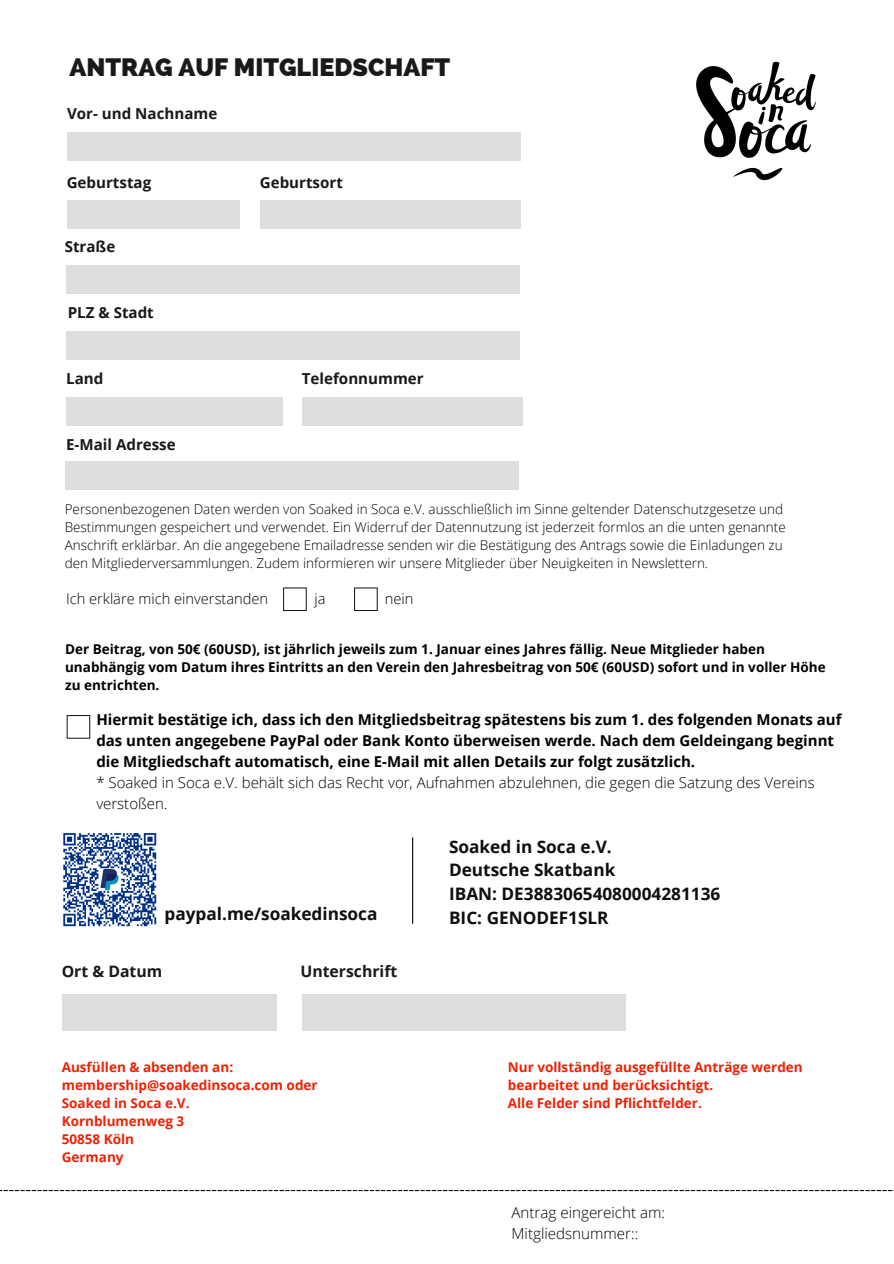
<style>
.page{position:relative;width:894px;height:1264px;background:#fff}
.page>*{position:absolute;margin:0;border:0;box-sizing:border-box;transform-origin:0 0}
.t1{font:800 25.2px "Raleway";color:#191919}
.t2{font:700 17.25px "Open Sans";color:#0f0e0c}
.t3{font:700 15.75px "Open Sans";color:#191919}
.t4{font:700 15.15px "Open Sans";color:#191919}
.t5{font:300 15.15px "Open Sans";color:#000}
.t6{font:700 15px/21px "Open Sans";color:#000}
.t7{font:300 15px/21px "Open Sans";color:#000}
.t8{font:300 14.7px "Open Sans";color:#000}
.t9{font:300 13.5px/18px "Open Sans";color:#000}
.t10{font:700 13.5px/18px "Open Sans";color:#000}
.t11{font:700 13.5px/18px "Open Sans";color:#ef2104}
</style>
<div class="page">
<img style="left:696px;top:61px;width:120px;height:120px">
<div style="left:67px;top:132px;width:453px;height:28px;background:#ddd"></div>
<div style="left:67px;top:200px;width:172px;height:28px;background:#ddd"></div>
<div style="left:260px;top:200px;width:260px;height:28px;background:#ddd"></div>
<div style="left:66px;top:265px;width:453px;height:28px;background:#ddd"></div>
<div style="left:66px;top:331px;width:453px;height:29px;background:#ddd"></div>
<div style="left:67px;top:397px;width:216px;height:28px;background:#ddd"></div>
<div style="left:302px;top:397px;width:221px;height:29px;background:#ddd"></div>
<div style="left:65px;top:461px;width:453px;height:28px;background:#ddd"></div>
<svg style="left:283px;top:587px;width:23px;height:24px"></svg>
<svg style="left:354px;top:587px;width:23px;height:24px"></svg>
<div style="left:62px;top:994px;width:214px;height:36px;background:#ddd"></div>
<div style="left:302px;top:994px;width:323px;height:36px;background:#ddd"></div>
<svg style="left:0;top:1190px;width:893px;height:1px"></svg>
<svg style="left:67px;top:715px;width:23px;height:23px"></svg>
<img style="left:63px;top:833px;width:94px;height:94px">
<hr style="left:412px;top:837px;width:1px;height:86px;background:#000">
<p class="t1" style="left:69px;top:53px;width:382px">ANTRAG AUF MITGLIEDSCHAFT</p>
<p class="t4" style="left:67px;top:103px;width:152px">Vor- und Nachname</p>
<p class="t4" style="left:67px;top:172px;width:86px">Geburtstag</p>
<p class="t4" style="left:260px;top:172px;width:85px">Geburtsort</p>
<p class="t4" style="left:65px;top:236px;width:52px">Straße</p>
<p class="t4" style="left:68px;top:301px;width:88px">PLZ &amp; Stadt</p>
<p class="t4" style="left:66px;top:368px;width:39px">Land</p>
<p class="t4" style="left:302px;top:368px;width:123px">Telefonnummer</p>
<p class="t4" style="left:66px;top:434px;width:111px">E-Mail Adresse</p>
<p class="t9" style="left:65px;top:500px;width:722px">Personenbezogenen Daten werden von Soaked in Soca e.V. ausschließlich im Sinne geltender Datenschutzgesetze und Bestimmungen gespeichert und verwendet. Ein Widerruf der Datennutzung ist jederzeit formlos an die unten genannte Anschrift erklärbar. An die angegebene Emailadresse senden wir die Bestätigung des Antrags sowie die Einladungen zu den Mitgliederversammlungen. Zudem informieren wir unsere Mitglieder über Neuigkeiten in Newslettern.</p>
<p class="t8" style="left:66px;top:588px;width:203px">Ich erkläre mich einverstanden</p>
<p class="t8" style="left:314px;top:588px;width:13px">ja</p>
<p class="t8" style="left:385px;top:588px;width:30px">nein</p>
<p class="t10" style="left:65px;top:640px;width:762px">Der Beitrag, von 50€ (60USD), ist jährlich jeweils zum 1. Januar eines Jahres fällig. Neue Mitglieder haben unabhängig vom Datum ihres Eintritts an den Verein den Jahresbeitrag von 50€ (60USD) sofort und in voller Höhe zu entrichten.</p>
<p class="t6" style="left:96px;top:708px;width:746px">Hiermit bestätige ich, dass ich den Mitgliedsbeitrag spätestens bis zum 1. des folgenden Monats auf das unten angegebene PayPal oder Bank Konto überweisen werde. Nach dem Geldeingang beginnt die Mitgliedschaft automatisch, eine E-Mail mit allen Details zur folgt zusätzlich.</p>
<p class="t7" style="left:96px;top:772px;width:719px">* Soaked in Soca e.V. behält sich das Recht vor, Aufnahmen abzulehnen, die gegen die Satzung des Vereins verstoßen.</p>
<p class="t2" style="left:164px;top:901px;width:214px">paypal.me/soakedinsoca</p>
<p class="t3" style="left:62px;top:959px;width:102px">Ort &amp; Datum</p>
<p class="t3" style="left:300px;top:959px;width:98px">Unterschrift</p>
<p class="t11" style="left:62px;top:1058px;width:173px">Ausfüllen &amp; absenden an:</p>
<p class="t11" style="left:62px;top:1076px;width:257px">membership@soakedinsoca.com oder</p>
<p class="t11" style="left:62px;top:1094px;width:129px">Soaked in Soca e.V.</p>
<p class="t11" style="left:62px;top:1112px;width:124px">Kornblumenweg 3</p>
<p class="t11" style="left:62px;top:1130px;width:74px">50858 Köln</p>
<p class="t11" style="left:62px;top:1148px;width:63px">Germany</p>
<p class="t2" style="left:449px;top:834px;width:164px">Soaked in Soca e.V.</p>
<p class="t2" style="left:449px;top:857px;width:168px">Deutsche Skatbank</p>
<p class="t2" style="left:449px;top:881px;width:273px">IBAN: DE38830654080004281136</p>
<p class="t2" style="left:449px;top:905px;width:161px">BIC: GENODEF1SLR</p>
<p class="t11" style="left:507px;top:1058px;width:296px">Nur vollständig ausgefüllte Anträge werden bearbeitet und berücksichtigt.</p>
<p class="t11" style="left:507px;top:1094px;width:195px">Alle Felder sind Pflichtfelder.</p>
<p class="t5" style="left:511px;top:1202px;width:155px">Antrag eingereicht am:</p>
<p class="t5" style="left:511px;top:1222px;width:128px">Mitgliedsnummer::</p>
</div>
